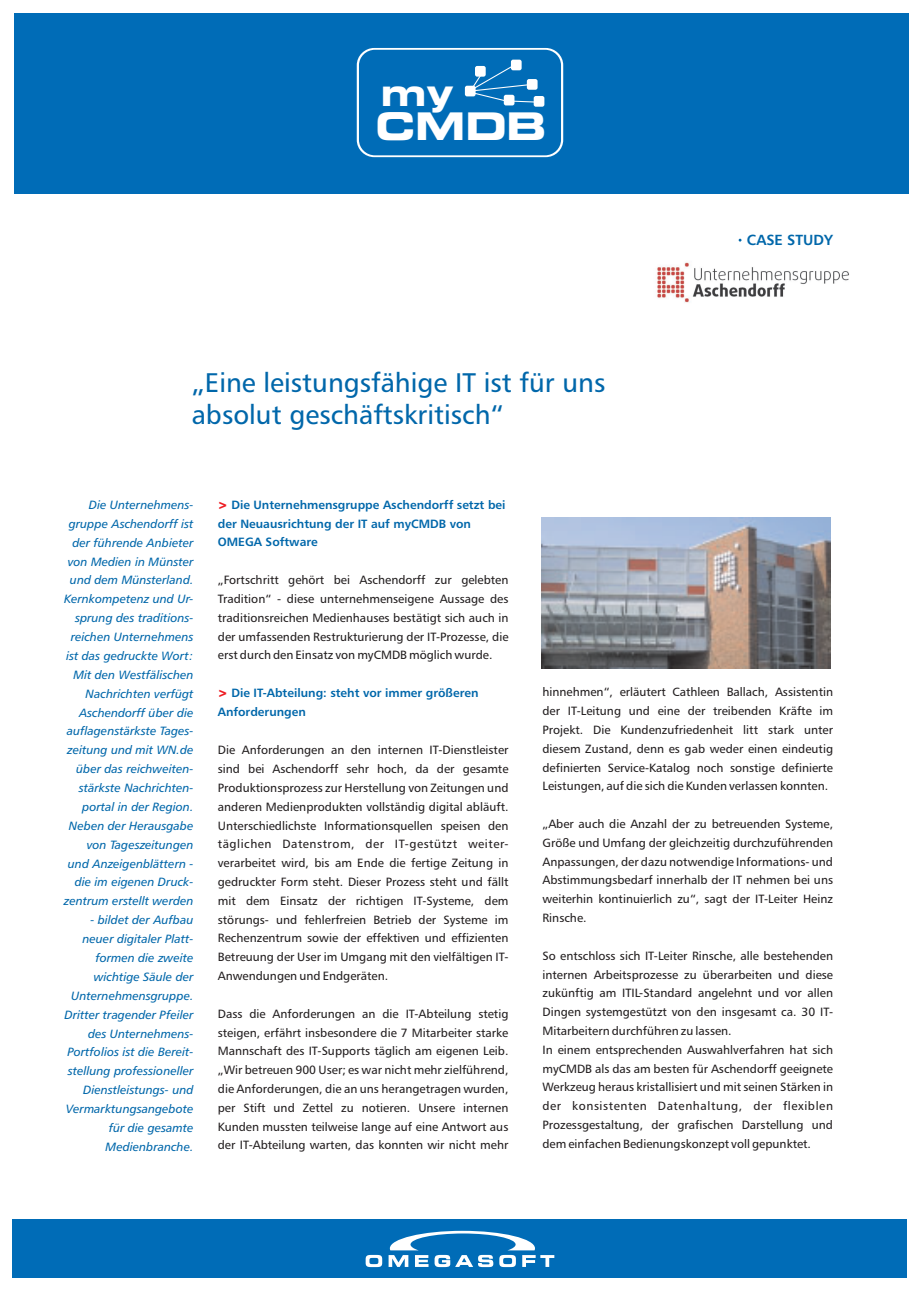
<style>
.page{position:relative;width:920px;height:1290px;background:#fff}
.page>*{position:absolute;margin:0;border:0;box-sizing:border-box;transform-origin:0 0}
.t1{font:700 expanded 37.95px "Square 721 BT";color:#fff}
.t2{font:27px/32.5px "Humanist 777 BT Roman B";color:#0067aa}
.t3{font:14.7px "Humanist 777 BT Roman B,Bold";color:#0067aa}
.t4{font:12px/18.8px "Humanist 777 BT Roman B";color:#231f20}
.t5{font:12px/18.9px "Humanist 777 BT Roman B,Italic";color:#0067aa;text-align:right}
.t6{font:12px/18.9px "Humanist 777 BT Roman B,Bold";color:#0067aa}
.t7{font:12px "Humanist 777 BT Roman B";letter-spacing:.04em;color:#231f20}
.t8{font:12px "Humanist 777 BT Roman B";letter-spacing:.05em;color:#231f20}
.s1{font-family:"Incised 901 BT Nord";color:#ee1d23}
</style>
<div class="page">
<div style="left:14px;top:13px;width:894px;height:181px;background:#006cb7"></div>
<div style="left:12px;top:1219px;width:894px;height:58px;background:#006cb7"></div>
<svg style="left:357px;top:48px;width:206px;height:109px"></svg>
<div style="left:359px;top:50px;width:202px;height:105px;background:#006cb7;border-radius:16px"></div>
<div style="left:465px;top:86px;width:11px;height:10px;background:#fff;border-radius:2px"></div>
<div style="left:511px;top:60px;width:11px;height:10px;background:#fff;border-radius:2px"></div>
<div style="left:534px;top:96px;width:10px;height:11px;background:#fff;border-radius:2px"></div>
<div style="left:504px;top:95px;width:10px;height:10px;background:#fff;border-radius:2px"></div>
<svg style="left:469px;top:65px;width:69px;height:38px"></svg>
<svg style="left:366px;top:1231px;width:188px;height:36px"></svg>
<img style="left:657px;top:262px;width:192px;height:41px">
<img style="left:542px;top:517px;width:288px;height:151px">
<h1 class="t1" style="left:380px;top:77px;width:75px">my</h1>
<h1 class="t1" style="left:375px;top:111px;width:173px">CMDB</h1>
<h2 class="t2" style="left:192px;top:368px;width:415px">„Eine leistungsfähige IT ist für uns absolut geschäftskritisch“</h2>
<p class="t3" style="left:747px;top:234px;width:88px">CASE STUDY</p>
<p class="t5" style="left:64px;top:496px;width:131px">Die Unternehmens&shy;gruppe Aschendorff ist der führende Anbieter von Medien in Münster und dem Münsterland.<br>Kernkompetenz und Ur&shy;sprung des traditions&shy;reichen Unternehmens ist das gedruckte Wort:<br>Mit den Westfälischen<br>Nachrichten verfügt<br>Aschendorff über die auflagenstärkste Tages&shy;zeitung und mit WN.de über das reichweiten&shy;stärkste Nachrichten&shy;portal in der Region.<br>Neben der Herausgabe von Tageszeitungen und Anzeigenblättern - die im eigenen Druck&shy;zentrum erstellt werden</p>
<p class="t5" style="left:64px;top:912px;width:131px">- bildet der Aufbau neuer digitaler Platt&shy;formen die zweite wichtige Säule der<br>Unternehmensgruppe.<br>Dritter tragender Pfeiler des Unternehmens-<br>Portfolios ist die Bereit&shy;stellung professioneller<br>Dienstleistungs- und<br>Vermarktungsangebote für die gesamte<br>Medienbranche.</p>
<p class="t6" style="left:218px;top:496px;width:289px"><span class="s1">&gt;</span> Die Unternehmensgruppe Aschendorff setzt bei</p>
<p class="t6" style="left:218px;top:515px;width:255px">der Neuausrichtung der IT auf myCMDB von<br>OMEGA Software</p>
<p class="t4" style="left:218px;top:572px;width:292px;text-align:justify">„Fortschritt gehört bei Aschendorff zur gelebten Tradition“ - diese unternehmenseigene Aussage des traditionsreichen Medienhauses bestätigt sich auch in der umfassenden Restrukturierung der IT-Prozesse, die erst durch den Einsatz von myCMDB möglich wurde.</p>
<p class="t6" style="left:218px;top:685px;width:262px"><span class="s1">&gt;</span> Die IT-Abteilung: steht vor immer größeren</p>
<p class="t6" style="left:218px;top:704px;width:90px">Anforderungen</p>
<p class="t4" style="left:542px;top:684px;width:292px;text-align:justify">hinnehmen“, erläutert Cathleen Ballach, Assistentin der IT-Leitung und eine der treibenden Kräfte im Projekt. Die Kundenzufriedenheit litt stark unter</p>
<p class="t4" style="left:218px;top:742px;width:292px">Die Anforderungen an den internen IT-Dienstleister</p>
<p class="t4" style="left:542px;top:740px;width:292px">diesem Zustand, denn es gab weder einen eindeutig</p>
<p class="t4" style="left:218px;top:760px;width:292px">sind bei Aschendorff sehr hoch, da der gesamte</p>
<p class="t4" style="left:542px;top:759px;width:292px">definierten Service-Katalog noch sonstige definierte</p>
<p class="t4" style="left:218px;top:779px;width:292px">Produktionsprozess zur Herstellung von Zeitungen und</p>
<p class="t4" style="left:542px;top:778px;width:287px">Leistungen, auf die sich die Kunden verlassen konnten.</p>
<p class="t4" style="left:218px;top:798px;width:292px">anderen Medienprodukten vollständig digital abläuft.<br>Unterschiedlichste Informationsquellen speisen den</p>
<p class="t4" style="left:542px;top:815px;width:292px">„Aber auch die Anzahl der zu betreuenden Systeme,</p>
<p class="t7" style="left:218px;top:839px;width:292px">täglichen Datenstrom, der IT-gestützt weiter-</p>
<p class="t4" style="left:542px;top:834px;width:292px">Größe und Umfang der gleichzeitig durchzuführenden</p>
<p class="t4" style="left:218px;top:855px;width:292px">verarbeitet wird, bis am Ende die fertige Zeitung in</p>
<p class="t4" style="left:542px;top:853px;width:292px">Anpassungen, der dazu notwendige Informations- und</p>
<p class="t4" style="left:218px;top:873px;width:292px">gedruckter Form steht. Dieser Prozess steht und fällt</p>
<p class="t4" style="left:542px;top:872px;width:292px">Abstimmungsbedarf innerhalb der IT nehmen bei uns</p>
<p class="t4" style="left:218px;top:892px;width:292px">mit dem Einsatz der richtigen IT-Systeme, dem</p>
<p class="t4" style="left:542px;top:891px;width:292px">weiterhin kontinuierlich zu“, sagt der IT-Leiter Heinz</p>
<p class="t4" style="left:218px;top:911px;width:292px">störungs- und fehlerfreien Betrieb der Systeme im</p>
<p class="t4" style="left:542px;top:909px;width:46px">Rinsche.</p>
<p class="t4" style="left:218px;top:930px;width:292px">Rechenzentrum sowie der effektiven und effizienten<br>Betreuung der User im Umgang mit den vielfältigen IT-</p>
<p class="t4" style="left:542px;top:947px;width:292px">So entschloss sich IT-Leiter Rinsche, alle bestehenden</p>
<p class="t4" style="left:218px;top:967px;width:172px">Anwendungen und Endgeräten.</p>
<p class="t4" style="left:542px;top:966px;width:292px">internen Arbeitsprozesse zu überarbeiten und diese zukünftig am ITIL-Standard angelehnt und vor allen</p>
<p class="t4" style="left:218px;top:1005px;width:292px">Dass die Anforderungen an die IT-Abteilung stetig</p>
<p class="t4" style="left:542px;top:1004px;width:292px">Dingen systemgestützt von den insgesamt ca. 30 IT-</p>
<p class="t4" style="left:218px;top:1024px;width:292px">steigen, erfährt insbesondere die 7 Mitarbeiter starke</p>
<p class="t4" style="left:542px;top:1022px;width:191px">Mitarbeitern durchführen zu lassen.</p>
<p class="t4" style="left:218px;top:1043px;width:292px">Mannschaft des IT-Supports täglich am eigenen Leib.</p>
<p class="t4" style="left:542px;top:1041px;width:292px">In einem entsprechenden Auswahlverfahren hat sich</p>
<p class="t4" style="left:218px;top:1061px;width:292px">„Wir betreuen 900 User; es war nicht mehr zielführend,</p>
<p class="t4" style="left:542px;top:1060px;width:292px">myCMDB als das am besten für Aschendorff geeignete</p>
<p class="t4" style="left:218px;top:1080px;width:292px">die Anforderungen, die an uns herangetragen wurden,</p>
<p class="t4" style="left:542px;top:1079px;width:292px">Werkzeug heraus kristallisiert und mit seinen Stärken in</p>
<p class="t4" style="left:218px;top:1099px;width:292px">per Stift und Zettel zu notieren. Unsere internen</p>
<p class="t8" style="left:542px;top:1101px;width:292px">der konsistenten Datenhaltung, der flexiblen</p>
<p class="t4" style="left:218px;top:1118px;width:292px">Kunden mussten teilweise lange auf eine Antwort aus</p>
<p class="t4" style="left:542px;top:1116px;width:292px">Prozessgestaltung, der grafischen Darstellung und</p>
<p class="t4" style="left:218px;top:1137px;width:292px">der IT-Abteilung warten, das konnten wir nicht mehr</p>
<p class="t4" style="left:542px;top:1135px;width:270px">dem einfachen Bedienungskonzept voll gepunktet.</p>
</div>
